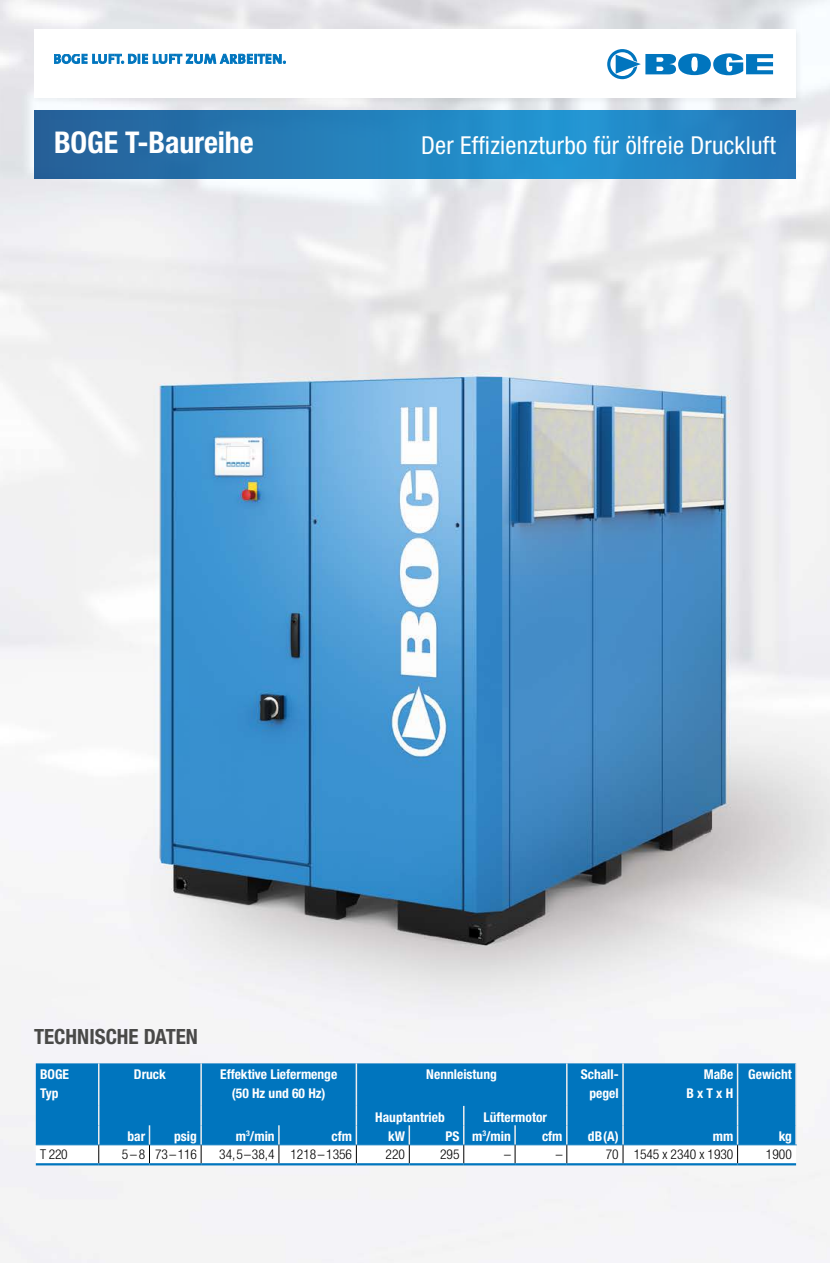
<style>
.page{position:relative;width:830px;height:1263px;background:#fff}
.page>*{position:absolute;margin:0;border:0;box-sizing:border-box;transform-origin:0 0}
.t1{font:700 condensed 30px "Helvetica Neue LT Pro";letter-spacing:-.005em;color:#fff}
.t2{font:condensed 24.75px "Helvetica Neue LT Pro";letter-spacing:.01em;color:#fff}
.t3{font:700 condensed 21px "Helvetica Neue LT Pro";color:#494948}
.t4{font:700 condensed 13.5px/19.5px "Helvetica Neue LT Pro";color:#fff;text-align:right}
.t5{font:300 condensed 13.5px "Helvetica Neue LT Pro";color:#000}
</style>
<div class="page">
<img style="left:0;top:0;width:829px;height:1263px">
<div style="left:32px;top:28px;width:771px;height:77px;background:#000;opacity:.04"></div>
<div style="left:34px;top:30px;width:761px;height:68px;background:#fff"></div>
<svg style="left:607px;top:49px;width:165px;height:30px"></svg>
<svg style="left:34px;top:111px;width:761px;height:68px"></svg>
<div style="left:36px;top:1063px;width:759px;height:43px;background:#0075be"></div>
<hr style="left:36px;top:1163px;width:63px;height:2px;background:#0075be">
<hr style="left:99px;top:1163px;width:50px;height:2px;background:#0075be">
<hr style="left:149px;top:1163px;width:52px;height:2px;background:#0075be">
<hr style="left:201px;top:1163px;width:78px;height:2px;background:#0075be">
<hr style="left:279px;top:1163px;width:77px;height:2px;background:#0075be">
<hr style="left:356px;top:1163px;width:53px;height:2px;background:#0075be">
<hr style="left:409px;top:1163px;width:54px;height:2px;background:#0075be">
<hr style="left:463px;top:1163px;width:52px;height:2px;background:#0075be">
<hr style="left:515px;top:1163px;width:51px;height:2px;background:#0075be">
<hr style="left:566px;top:1163px;width:56px;height:2px;background:#0075be">
<hr style="left:622px;top:1163px;width:115px;height:2px;background:#0075be">
<hr style="left:737px;top:1163px;width:58px;height:2px;background:#0075be">
<hr style="left:98px;top:1063px;width:1px;height:43px;background:#ececed">
<hr style="left:200px;top:1063px;width:2px;height:43px;background:#ececed">
<hr style="left:355px;top:1063px;width:2px;height:43px;background:#ececed">
<hr style="left:565px;top:1063px;width:2px;height:43px;background:#ececed">
<hr style="left:622px;top:1063px;width:1px;height:43px;background:#ececed">
<hr style="left:736px;top:1063px;width:2px;height:43px;background:#ececed">
<hr style="left:795px;top:1063px;width:1px;height:43px;background:#ececed">
<svg style="left:36px;top:1106px;width:760px;height:58px"></svg>
<svg style="left:54px;top:54px;width:231px;height:10px"></svg>
<h1 class="t1" style="left:54px;top:125px;width:201px">BOGE T-Baureihe</h1>
<h2 class="t2" style="left:421px;top:131px;width:356px">Der Effizienzturbo für ölfreie Druckluft</h2>
<h3 class="t3" style="left:34px;top:1024px;width:165px">TECHNISCHE DATEN</h3>
<p class="t4" style="left:40px;top:1064px;width:31px;text-align:left">BOGE<br>Typ</p>
<p class="t4" style="left:134px;top:1064px;width:33px">Druck</p>
<p class="t4" style="left:220px;top:1064px;width:118px;text-align:center">Effektive Liefermenge (50 Hz und 60 Hz)</p>
<p class="t4" style="left:426px;top:1064px;width:72px">Nennleistung</p>
<p class="t4" style="left:580px;top:1064px;width:39px">Schall&shy;pegel</p>
<p class="t4" style="left:686px;top:1064px;width:48px">Maße<br>B x T x H</p>
<p class="t4" style="left:748px;top:1064px;width:45px">Gewicht</p>
<p class="t4" style="left:375px;top:1107px;width:71px">Hauptantrieb</p>
<p class="t4" style="left:483px;top:1107px;width:65px">Lüftermotor</p>
<p class="t4" style="left:127px;top:1126px;width:19px">bar</p>
<p class="t4" style="left:174px;top:1126px;width:24px">psig</p>
<p class="t4" style="left:236px;top:1126px;width:40px">m<sup>3</sup>/min</p>
<p class="t4" style="left:331px;top:1126px;width:22px">cfm</p>
<p class="t4" style="left:388px;top:1126px;width:19px">kW</p>
<p class="t4" style="left:445px;top:1126px;width:67px">PS m<sup>3</sup>/min</p>
<p class="t4" style="left:542px;top:1126px;width:22px">cfm</p>
<p class="t4" style="left:587px;top:1126px;width:32px">dB(A)</p>
<p class="t4" style="left:712px;top:1126px;width:22px">mm</p>
<p class="t4" style="left:778px;top:1126px;width:15px">kg</p>
<p class="t5" style="left:40px;top:1146px;width:29px">T 220</p>
<p class="t5" style="left:122px;top:1146px;width:77px">5–8 73–116</p>
<p class="t5" style="left:219px;top:1146px;width:134px">34,5–38,4 1218–1356</p>
<p class="t5" style="left:385px;top:1146px;width:21px">220</p>
<p class="t5" style="left:440px;top:1146px;width:21px">295</p>
<p class="t5" style="left:504px;top:1146px;width:8px">–</p>
<p class="t5" style="left:555px;top:1146px;width:8px">–</p>
<p class="t5" style="left:605px;top:1146px;width:129px">70 1545 x 2340 x 1930</p>
<p class="t5" style="left:765px;top:1146px;width:27px">1900</p>
</div>
